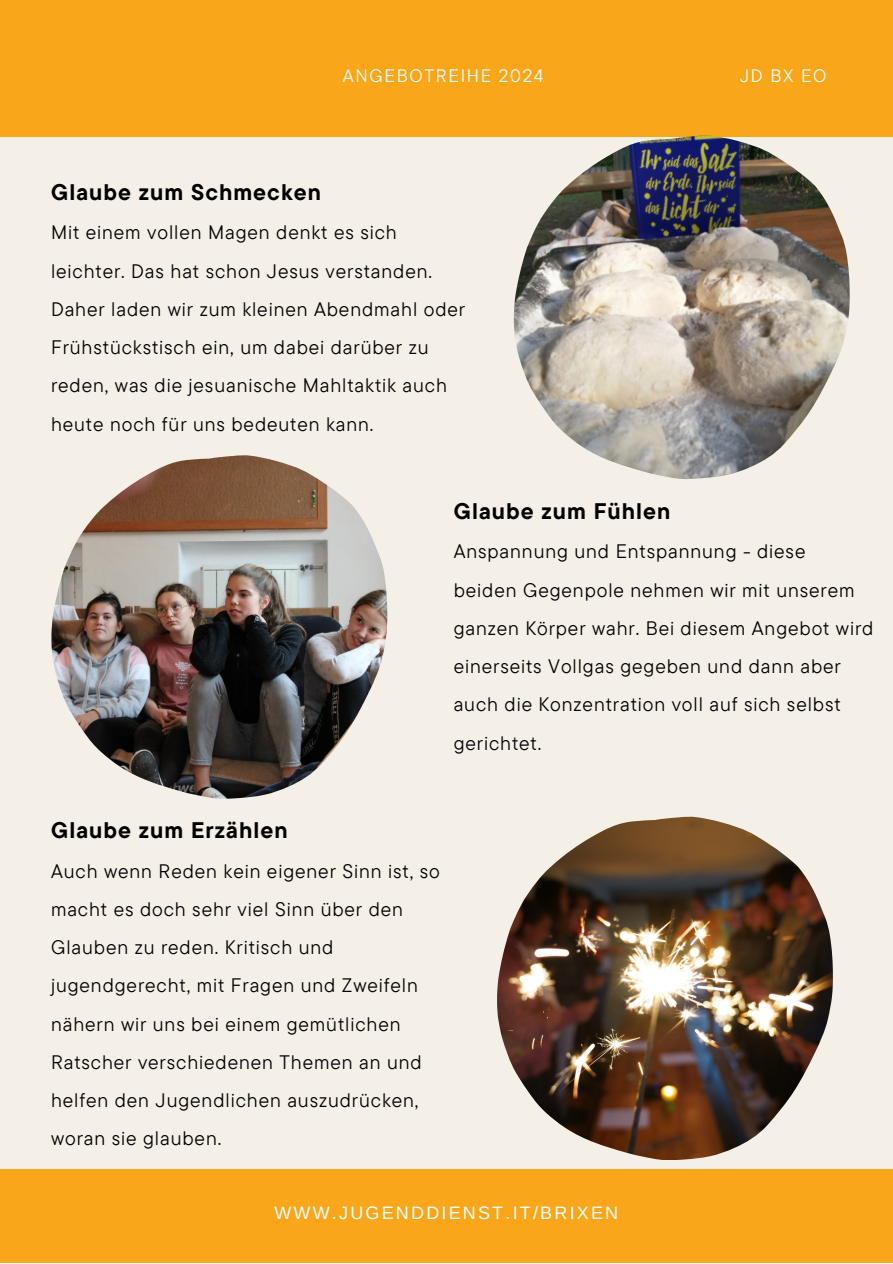
<style>
.page{position:relative;width:893px;height:1264px;background:#fff}
.page>*{position:absolute;margin:0;border:0;box-sizing:border-box;transform-origin:0 0}
.t1{font:700 22.5px "TT Commons Pro";letter-spacing:.045em;color:#000}
.t2{font:19.5px/38.2px "TT Commons Pro";letter-spacing:.045em;color:#000}
.t3{font:18px "Arimo";letter-spacing:.125em;color:#fff}
.t4{font:18px "TT Commons Pro";letter-spacing:.095em;color:#fff}
</style>
<div class="page">
<div style="left:0;top:0;width:892px;height:1262px;background:#f4efe7"></div>
<div style="left:0;top:0;width:892px;height:137px;background:#f9a61a"></div>
<div style="left:0;top:1168px;width:892px;height:94px;background:#f9a61a"></div>
<img style="left:514px;top:135px;width:335px;height:344px">
<img style="left:51px;top:455px;width:336px;height:343px">
<img style="left:497px;top:816px;width:335px;height:343px">
<p class="t4" style="left:343px;top:63px;width:202px">ANGEBOTREIHE 2024</p>
<p class="t4" style="left:739px;top:63px;width:88px">JD BX EO</p>
<p class="t1" style="left:51px;top:177px;width:271px">Glaube zum Schmecken</p>
<p class="t2" style="left:51px;top:213px;width:415px">Mit einem vollen Magen denkt es sich leichter. Das hat schon Jesus verstanden.<br>Daher laden wir zum kleinen Abendmahl oder Frühstückstisch ein, um dabei darüber zu reden, was die jesuanische Mahltaktik auch heute noch für uns bedeuten kann.</p>
<p class="t1" style="left:453px;top:496px;width:218px">Glaube zum Fühlen</p>
<p class="t2" style="left:453px;top:532px;width:421px">Anspannung und Entspannung - diese<br>beiden Gegenpole nehmen wir mit unserem ganzen Körper wahr. Bei diesem Angebot wird einerseits Vollgas gegeben und dann aber auch die Konzentration voll auf sich selbst gerichtet.</p>
<p class="t1" style="left:51px;top:815px;width:238px">Glaube zum Erzählen</p>
<p class="t2" style="left:51px;top:851px;width:390px">Auch wenn Reden kein eigener Sinn ist, so macht es doch sehr viel Sinn über den Glauben zu reden. Kritisch und jugendgerecht, mit Fragen und Zweifeln nähern wir uns bei einem gemütlichen Ratscher verschiedenen Themen an und helfen den Jugendlichen auszudrücken, woran sie glauben.</p>
<p class="t3" style="left:274px;top:1203px;width:345px">WWW.JUGENDDIENST.IT/BRIXEN</p>
</div>
